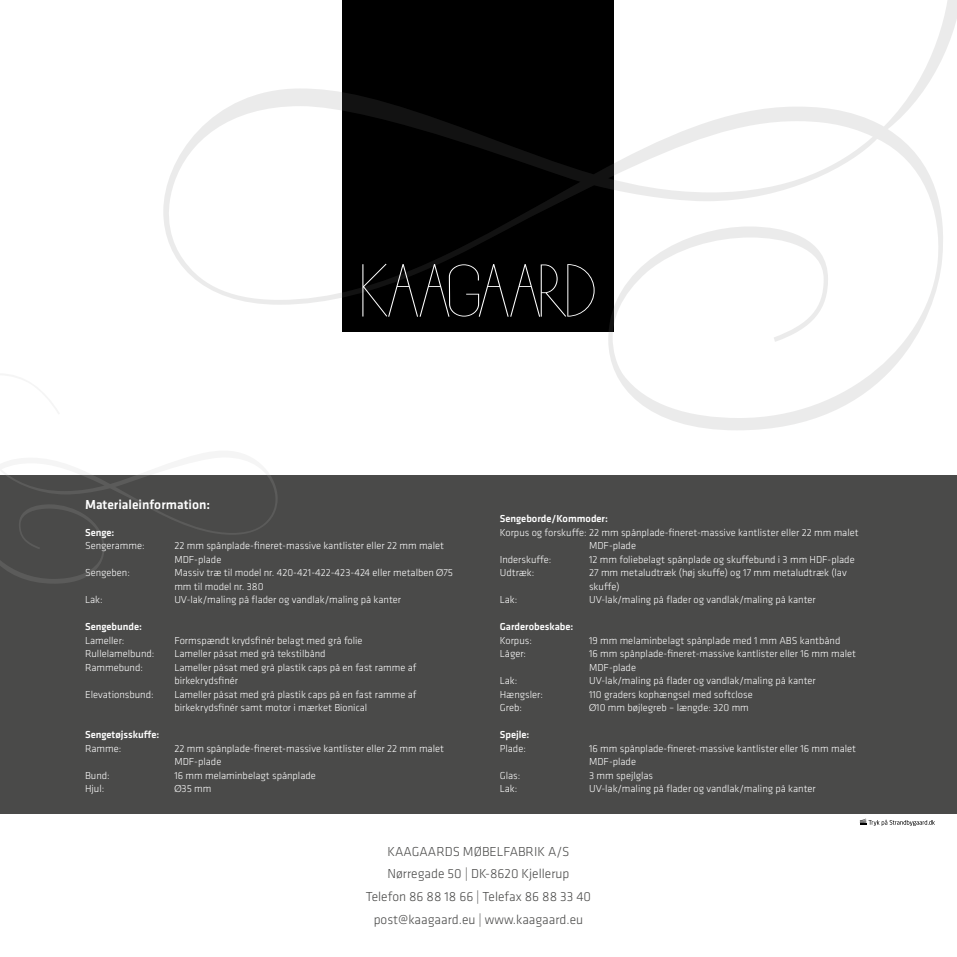
<style>
.page{position:relative;width:957px;height:957px;background:#fff}
.page>*{position:absolute;margin:0;border:0;box-sizing:border-box;transform-origin:0 0}
.t1{font:300 13.5px "Klavika";color:#4a4a49}
.t2{font:500 13.5px "Klavika";color:#fff}
.t3{font:300 10.5px/13.5px "Klavika";color:#fff}
.t4{font:500 10.5px/13.5px "Klavika";color:#fff}
.s1{font-weight:500}
.s2{font-family:"Helvetica Neue LT Std";font-size:9.75px}
.s3{font-weight:300}
</style>
<div class="page">
<div style="left:0;top:475px;width:957px;height:338px;background:#4a4a49"></div>
<svg style="left:163px;top:0;width:794px;height:430px"></svg>
<svg style="left:362px;top:264px;width:232px;height:53px;background:#151515"></svg>
<svg style="left:860px;top:818px;width:75px;height:8px"></svg>
<svg style="left:0;top:373px;width:278px;height:211px"></svg>
<p class="t2" style="left:85px;top:497px;width:127px">Materialeinformation:</p>
<p class="t3" style="left:85px;top:525px;width:61px"><span class="s1">Senge:<br></span>Sengeramme:</p>
<p class="t3" style="left:174px;top:539px;width:271px">22 mm spånplade-fineret-massive kantlister eller 22 mm malet<br>MDF-plade</p>
<p class="t3" style="left:85px;top:566px;width:46px">Sengeben:</p>
<p class="t3" style="left:174px;top:566px;width:280px">Massiv træ til model nr. 420-421-422-423-424 eller metalben <span class="s2">Ø</span>75 mm til model nr. 380</p>
<p class="t3" style="left:85px;top:593px;width:19px">Lak:</p>
<p class="t3" style="left:174px;top:593px;width:228px">UV-lak/maling på flader og vandlak/maling på kanter</p>
<p class="t4" style="left:85px;top:620px;width:59px">Sengebunde:<br><span class="s3">Lameller:</span></p>
<p class="t3" style="left:174px;top:633px;width:190px">Formspændt krydsfinér belagt med grå folie</p>
<p class="t3" style="left:85px;top:647px;width:71px">Rullelamelbund:</p>
<p class="t3" style="left:174px;top:647px;width:153px">Lameller påsat med grå tekstilbånd</p>
<p class="t3" style="left:85px;top:660px;width:59px">Rammebund:</p>
<p class="t3" style="left:174px;top:660px;width:244px">Lameller påsat med grå plastik caps på en fast ramme af birkekrydsfinér</p>
<p class="t3" style="left:85px;top:687px;width:70px">Elevationsbund:</p>
<p class="t3" style="left:174px;top:687px;width:244px">Lameller påsat med grå plastik caps på en fast ramme af birkekrydsfinér samt motor i mærket Bionical</p>
<p class="t4" style="left:85px;top:728px;width:76px">Sengetøjsskuffe:<br><span class="s3">Ramme:</span></p>
<p class="t3" style="left:174px;top:741px;width:271px">22 mm spånplade-fineret-massive kantlister eller 22 mm malet<br>MDF-plade</p>
<p class="t3" style="left:85px;top:768px;width:26px">Bund:</p>
<p class="t3" style="left:174px;top:768px;width:143px">16 mm melaminbelagt spånplade</p>
<p class="t3" style="left:85px;top:782px;width:21px">Hjul:</p>
<p class="t3" style="left:174px;top:782px;width:39px"><span class="s2">Ø</span>35 mm</p>
<p class="t4" style="left:500px;top:512px;width:110px">Sengeborde/Kommoder:</p>
<p class="t3" style="left:500px;top:525px;width:360px">Korpus og forskuffe: 22 mm spånplade-fineret-massive kantlister eller 22 mm malet</p>
<p class="t3" style="left:589px;top:539px;width:48px">MDF-plade</p>
<p class="t3" style="left:500px;top:552px;width:53px">Inderskuffe:</p>
<p class="t3" style="left:589px;top:552px;width:267px">12 mm foliebelagt spånplade og skuffebund i 3 mm HDF-plade</p>
<p class="t3" style="left:500px;top:566px;width:36px">Udtræk:</p>
<p class="t3" style="left:589px;top:566px;width:259px">27 mm metaludtræk (høj skuffe) og 17 mm metaludtræk (lav skuffe)</p>
<p class="t3" style="left:500px;top:593px;width:19px">Lak:</p>
<p class="t3" style="left:589px;top:593px;width:228px">UV-lak/maling på flader og vandlak/maling på kanter</p>
<p class="t4" style="left:500px;top:620px;width:75px">Garderobeskabe:<br><span class="s3">Korpus:</span></p>
<p class="t3" style="left:589px;top:633px;width:253px">19 mm melaminbelagt spånplade med 1 mm ABS kantbånd</p>
<p class="t3" style="left:500px;top:647px;width:28px">Låger:</p>
<p class="t3" style="left:589px;top:647px;width:268px">16 mm spånplade-fineret-massive kantlister eller 16 mm malet<br>MDF-plade</p>
<p class="t3" style="left:500px;top:674px;width:19px">Lak:</p>
<p class="t3" style="left:589px;top:674px;width:228px">UV-lak/maling på flader og vandlak/maling på kanter</p>
<p class="t3" style="left:500px;top:687px;width:45px">Hængsler:</p>
<p class="t3" style="left:589px;top:687px;width:165px">110 graders kophængsel med softclose</p>
<p class="t3" style="left:500px;top:701px;width:24px">Greb:</p>
<p class="t3" style="left:589px;top:701px;width:161px"><span class="s2">Ø</span>10 mm bøjlegreb – længde: 320 mm</p>
<p class="t4" style="left:500px;top:728px;width:31px">Spejle:<br><span class="s3">Plade:</span></p>
<p class="t3" style="left:589px;top:741px;width:268px">16 mm spånplade-fineret-massive kantlister eller 16 mm malet<br>MDF-plade</p>
<p class="t3" style="left:500px;top:768px;width:22px">Glas:</p>
<p class="t3" style="left:589px;top:768px;width:66px">3 mm spejlglas</p>
<p class="t3" style="left:500px;top:782px;width:19px">Lak:</p>
<p class="t3" style="left:589px;top:782px;width:228px">UV-lak/maling på flader og vandlak/maling på kanter</p>
<p class="t1" style="left:387px;top:844px;width:17px">Kaagaards</p>
<p class="t1" style="left:463px;top:844px;width:27px">Møbelfabrik</p>
<p class="t1" style="left:548px;top:844px;width:23px">A/S</p>
<p class="t1" style="left:387px;top:866px;width:184px">Nørregade 50 | DK-8620 Kjellerup</p>
<p class="t1" style="left:366px;top:889px;width:227px">Telefon 86 88 18 66 | Telefax 86 88 33 40</p>
<p class="t1" style="left:374px;top:911px;width:211px">post@kaagaard.eu | www.kaagaard.eu</p>
</div>
